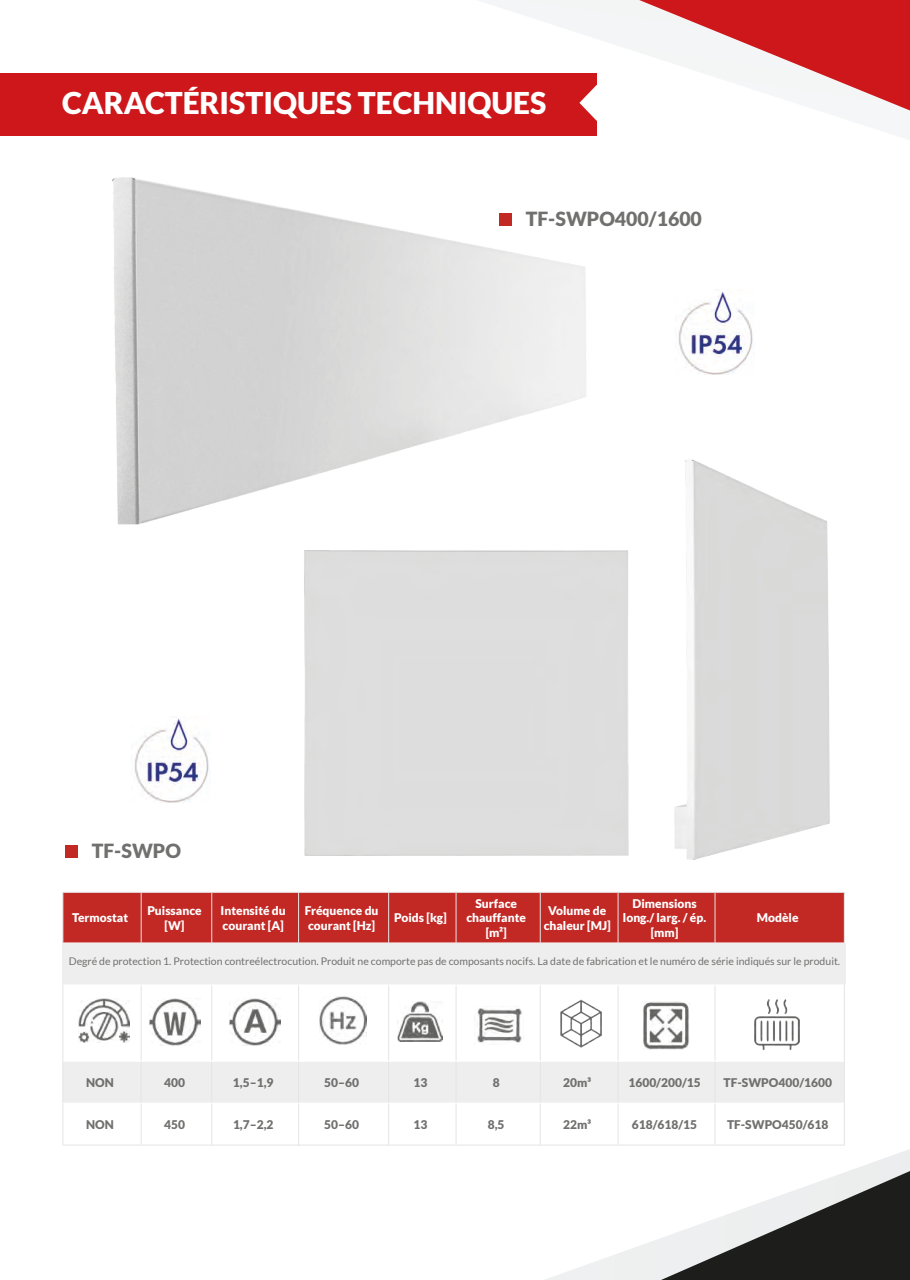
<style>
.page{position:relative;width:910px;height:1280px;background:#fff}
.page>*{position:absolute;margin:0;border:0;box-sizing:border-box;transform-origin:0 0}
.t1{font:900 30px "Lato";color:#fff}
.t2{font:900 19.5px "Lato";color:#70706f}
.t3{font:900 12px/14.4px "Lato";color:#fff;text-align:center}
.t4{font:900 12px "Lato";color:#70706f}
.t5{font:10.5px "Lato";color:#70706f}
</style>
<div class="page">
<svg style="left:479px;top:0;width:431px;height:136px"></svg>
<svg style="left:639px;top:0;width:271px;height:110px"></svg>
<svg style="left:62px;top:1032px;width:848px;height:248px"></svg>
<svg style="left:661px;top:1171px;width:249px;height:109px"></svg>
<div style="left:0;top:73px;width:596px;height:63px;background:#cd171a"></div>
<svg style="left:579px;top:85px;width:35px;height:36px"></svg>
<img style="left:112px;top:177px;width:474px;height:348px">
<div style="left:499px;top:214px;width:12px;height:12px;background:#c22925"></div>
<div style="left:64px;top:893px;width:780px;height:49px;background:#c22925"></div>
<svg style="left:64px;top:986px;width:780px;height:159px"></svg>
<hr style="left:141px;top:892px;width:1px;height:50px;background:#e4e4e3">
<hr style="left:211px;top:892px;width:1px;height:50px;background:#e4e4e3">
<hr style="left:298px;top:892px;width:1px;height:50px;background:#e4e4e3">
<hr style="left:388px;top:892px;width:1px;height:50px;background:#e4e4e3">
<hr style="left:456px;top:892px;width:1px;height:50px;background:#e4e4e3">
<hr style="left:540px;top:892px;width:1px;height:50px;background:#e4e4e3">
<hr style="left:618px;top:892px;width:1px;height:50px;background:#e4e4e3">
<hr style="left:715px;top:892px;width:1px;height:50px;background:#e4e4e3">
<hr style="left:844px;top:892px;width:1px;height:51px;background:#e4e4e3">
<hr style="left:844px;top:943px;width:1px;height:42px;background:#e4e4e3">
<hr style="left:141px;top:985px;width:1px;height:76px;background:#e4e4e3">
<hr style="left:211px;top:985px;width:1px;height:76px;background:#e4e4e3">
<hr style="left:298px;top:985px;width:1px;height:76px;background:#e4e4e3">
<hr style="left:388px;top:985px;width:1px;height:76px;background:#e4e4e3">
<hr style="left:456px;top:985px;width:1px;height:76px;background:#e4e4e3">
<hr style="left:540px;top:985px;width:1px;height:76px;background:#e4e4e3">
<hr style="left:618px;top:985px;width:1px;height:76px;background:#e4e4e3">
<hr style="left:715px;top:985px;width:1px;height:76px;background:#e4e4e3">
<hr style="left:844px;top:985px;width:1px;height:76px;background:#e4e4e3">
<hr style="left:141px;top:1061px;width:1px;height:42px;background:#e4e4e3">
<hr style="left:211px;top:1061px;width:1px;height:42px;background:#e4e4e3">
<hr style="left:298px;top:1061px;width:1px;height:42px;background:#e4e4e3">
<hr style="left:388px;top:1061px;width:1px;height:42px;background:#e4e4e3">
<hr style="left:456px;top:1061px;width:1px;height:42px;background:#e4e4e3">
<hr style="left:540px;top:1061px;width:1px;height:42px;background:#e4e4e3">
<hr style="left:618px;top:1061px;width:1px;height:42px;background:#e4e4e3">
<hr style="left:715px;top:1061px;width:1px;height:42px;background:#e4e4e3">
<hr style="left:844px;top:1061px;width:1px;height:42px;background:#e4e4e3">
<hr style="left:141px;top:1103px;width:1px;height:42px;background:#e4e4e3">
<hr style="left:211px;top:1103px;width:1px;height:42px;background:#e4e4e3">
<hr style="left:298px;top:1103px;width:1px;height:42px;background:#e4e4e3">
<hr style="left:388px;top:1103px;width:1px;height:42px;background:#e4e4e3">
<hr style="left:456px;top:1103px;width:1px;height:42px;background:#e4e4e3">
<hr style="left:540px;top:1103px;width:1px;height:42px;background:#e4e4e3">
<hr style="left:618px;top:1103px;width:1px;height:42px;background:#e4e4e3">
<hr style="left:715px;top:1103px;width:1px;height:42px;background:#e4e4e3">
<hr style="left:844px;top:1103px;width:1px;height:42px;background:#e4e4e3">
<hr style="left:63px;top:892px;width:78px;height:1px;background:#e4e4e3">
<hr style="left:63px;top:892px;width:1px;height:51px;background:#e4e4e3">
<hr style="left:142px;top:892px;width:69px;height:1px;background:#e4e4e3">
<hr style="left:212px;top:892px;width:86px;height:1px;background:#e4e4e3">
<hr style="left:299px;top:892px;width:89px;height:1px;background:#e4e4e3">
<hr style="left:389px;top:892px;width:67px;height:1px;background:#e4e4e3">
<hr style="left:456px;top:892px;width:84px;height:1px;background:#e4e4e3">
<hr style="left:541px;top:892px;width:77px;height:1px;background:#e4e4e3">
<hr style="left:618px;top:892px;width:97px;height:1px;background:#e4e4e3">
<hr style="left:715px;top:892px;width:129px;height:1px;background:#e4e4e3">
<hr style="left:63px;top:985px;width:1px;height:76px;background:#e4e4e3">
<hr style="left:63px;top:1061px;width:1px;height:42px;background:#e4e4e3">
<hr style="left:63px;top:1103px;width:1px;height:42px;background:#e4e4e3">
<hr style="left:63px;top:1145px;width:78px;height:1px;background:#e4e4e3">
<hr style="left:142px;top:1145px;width:69px;height:1px;background:#e4e4e3">
<hr style="left:212px;top:1145px;width:86px;height:1px;background:#e4e4e3">
<hr style="left:299px;top:1145px;width:89px;height:1px;background:#e4e4e3">
<hr style="left:389px;top:1145px;width:67px;height:1px;background:#e4e4e3">
<hr style="left:456px;top:1145px;width:84px;height:1px;background:#e4e4e3">
<hr style="left:541px;top:1145px;width:77px;height:1px;background:#e4e4e3">
<hr style="left:618px;top:1145px;width:97px;height:1px;background:#e4e4e3">
<hr style="left:715px;top:1145px;width:129px;height:1px;background:#e4e4e3">
<hr style="left:63px;top:942px;width:78px;height:1px;background:#fff">
<hr style="left:63px;top:1061px;width:78px;height:1px;background:#fff">
<hr style="left:141px;top:1061px;width:71px;height:1px;background:#fff">
<hr style="left:212px;top:1061px;width:87px;height:1px;background:#fff">
<hr style="left:299px;top:1061px;width:90px;height:1px;background:#fff">
<hr style="left:389px;top:1061px;width:67px;height:1px;background:#fff">
<hr style="left:456px;top:1061px;width:84px;height:1px;background:#fff">
<hr style="left:540px;top:1061px;width:78px;height:1px;background:#fff">
<hr style="left:618px;top:1061px;width:97px;height:1px;background:#fff">
<hr style="left:715px;top:1061px;width:129px;height:1px;background:#fff">
<hr style="left:63px;top:1103px;width:78px;height:1px;background:#fff">
<hr style="left:141px;top:1103px;width:71px;height:1px;background:#fff">
<hr style="left:212px;top:1103px;width:87px;height:1px;background:#fff">
<hr style="left:299px;top:1103px;width:90px;height:1px;background:#fff">
<hr style="left:389px;top:1103px;width:67px;height:1px;background:#fff">
<hr style="left:456px;top:1103px;width:84px;height:1px;background:#fff">
<hr style="left:540px;top:1103px;width:78px;height:1px;background:#fff">
<hr style="left:618px;top:1103px;width:97px;height:1px;background:#fff">
<hr style="left:715px;top:1103px;width:129px;height:1px;background:#fff">
<div style="left:63px;top:943px;width:783px;height:41px;background:#eee"></div>
<div style="left:65px;top:845px;width:12px;height:12px;background:#c22925"></div>
<img style="left:78px;top:999px;width:51px;height:43px">
<img style="left:149px;top:998px;width:51px;height:47px">
<img style="left:229px;top:998px;width:51px;height:47px">
<img style="left:320px;top:996px;width:47px;height:49px">
<img style="left:398px;top:1001px;width:44px;height:40px">
<img style="left:474px;top:1006px;width:50px;height:39px">
<img style="left:561px;top:999px;width:41px;height:48px">
<img style="left:642px;top:1001px;width:48px;height:48px">
<img style="left:754px;top:999px;width:46px;height:51px">
<img style="left:674px;top:459px;width:156px;height:401px">
<img style="left:134px;top:718px;width:75px;height:84px">
<img style="left:678px;top:289px;width:75px;height:85px">
<h1 class="t1" style="left:62px;top:86px;width:486px">CARACTÉRISTIQUES TECHNIQUES</h1>
<h2 class="t2" style="left:526px;top:208px;width:178px">TF-SWPO400/1600</h2>
<h2 class="t2" style="left:92px;top:839px;width:91px">TF-SWPO</h2>
<p class="t3" style="left:72px;top:911px;width:58px">Termostat</p>
<p class="t3" style="left:147px;top:903px;width:56px">Puissance [W]</p>
<p class="t3" style="left:221px;top:903px;width:67px;text-align:left">Intensité du courant [A]</p>
<p class="t3" style="left:305px;top:903px;width:75px;text-align:left">Fréquence du courant [Hz]</p>
<p class="t3" style="left:394px;top:911px;width:54px">Poids [kg]</p>
<p class="t3" style="left:466px;top:896px;width:61px">Surface chauffante [m²]</p>
<p class="t3" style="left:544px;top:903px;width:69px">Volume de chaleur [MJ]</p>
<p class="t3" style="left:623px;top:896px;width:85px">Dimensions long./ larg. / ép. [mm]</p>
<p class="t3" style="left:757px;top:911px;width:43px">Modèle</p>
<p class="t5" style="left:69px;top:955px;width:773px">Degré de protection 1. Protection contreélectrocution. Produit ne comporte pas de composants nocifs. La date de fabrication et le numéro de série indiqués sur le produit.</p>
<p class="t4" style="left:86px;top:1075px;width:29px">NON</p>
<p class="t4" style="left:164px;top:1075px;width:22px">400</p>
<p class="t4" style="left:233px;top:1075px;width:42px">1,5–1,9</p>
<p class="t4" style="left:324px;top:1075px;width:36px">50–60</p>
<p class="t4" style="left:413px;top:1075px;width:15px">13</p>
<p class="t4" style="left:493px;top:1075px;width:8px">8</p>
<p class="t4" style="left:563px;top:1075px;width:29px">20m³</p>
<p class="t4" style="left:628px;top:1075px;width:74px">1600/200/15</p>
<p class="t4" style="left:723px;top:1075px;width:110px">TF-SWPO400/1600</p>
<p class="t4" style="left:86px;top:1117px;width:29px">NON</p>
<p class="t4" style="left:164px;top:1117px;width:22px">450</p>
<p class="t4" style="left:233px;top:1117px;width:42px">1,7–2,2</p>
<p class="t4" style="left:324px;top:1117px;width:36px">50–60</p>
<p class="t4" style="left:413px;top:1117px;width:15px">13</p>
<p class="t4" style="left:488px;top:1117px;width:18px">8,5</p>
<p class="t4" style="left:563px;top:1117px;width:29px">22m³</p>
<p class="t4" style="left:632px;top:1117px;width:67px">618/618/15</p>
<p class="t4" style="left:727px;top:1117px;width:103px">TF-SWPO450/618</p>
</div>
